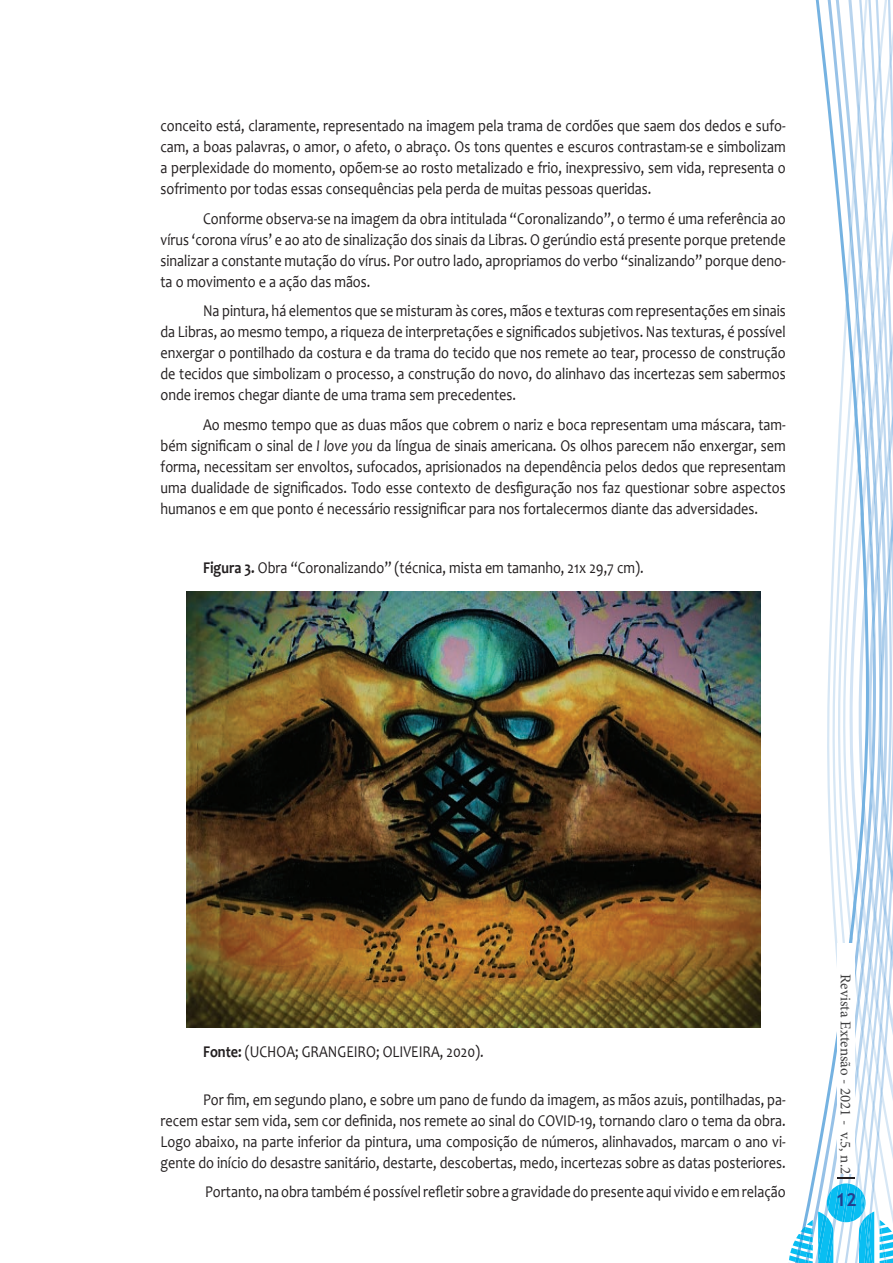
<style>
.page{position:relative;width:893px;height:1263px;background:#fff}
.page>*{position:absolute;margin:0;border:0;box-sizing:border-box;transform-origin:0 0}
.t1{font:700 18px "Trebuchet MS";color:#253f8e}
.t2{font:16.5px/21px "Candara";color:#231f20;text-align:justify;scale:.86 1}
.t3{font:15px "Minion Pro";color:#3e3e3f}
.s1{font-style:italic}
.s2{font-weight:700}
</style>
<div class="page">
<svg style="left:789px;top:0;width:104px;height:1263px"></svg>
<img style="left:186px;top:592px;width:574px;height:435px">
<p class="t2" style="left:161px;top:115px;width:728px">conceito está, claramente, representado na imagem pela trama de cordões que saem dos dedos e sufo&shy;cam, a boas palavras, o amor, o afeto, o abraço. Os tons quentes e escuros contrastam-se e simbolizam a perplexidade do momento, opõem-se ao rosto metalizado e frio, inexpressivo, sem vida, representa o sofrimento por todas essas consequências pela perda de muitas pessoas queridas.</p>
<p class="t2" style="left:161px;top:208px;width:728px;text-indent:43px">Conforme observa-se na imagem da obra intitulada “Coronalizando”, o termo é uma referência ao vírus ‘corona vírus’ e ao ato de sinalização dos sinais da Libras. O gerúndio está presente porque pretende sinalizar a constante mutação do vírus. Por outro lado, apropriamos do verbo “sinalizando” porque deno&shy;ta o movimento e a ação das mãos.</p>
<p class="t2" style="left:161px;top:300px;width:728px;text-indent:43px">Na pintura, há elementos que se misturam às cores, mãos e texturas com representações em sinais da Libras, ao mesmo tempo, a riqueza de interpretações e significados subjetivos. Nas texturas, é possível enxergar o pontilhado da costura e da trama do tecido que nos remete ao tear, processo de construção de tecidos que simbolizam o processo, a construção do novo, do alinhavo das incertezas sem sabermos onde iremos chegar diante de uma trama sem precedentes.</p>
<p class="t2" style="left:161px;top:414px;width:728px;text-indent:43px">Ao mesmo tempo que as duas mãos que cobrem o nariz e boca representam uma máscara, tam&shy;bém significam o sinal de <span class="s1">I love you</span> da língua de sinais americana. Os olhos parecem não enxergar, sem forma, necessitam ser envoltos, sufocados, aprisionados na dependência pelos dedos que representam uma dualidade de significados. Todo esse contexto de desfiguração nos faz questionar sobre aspectos humanos e em que ponto é necessário ressignificar para nos fortalecermos diante das adversidades.</p>
<p class="t2" style="left:203px;top:557px;width:514px"><span class="s2">Figura 3.</span> Obra “Coronalizando” (técnica, mista em tamanho, 21x 29,7 cm).</p>
<p class="t2" style="left:203px;top:1041px;width:328px"><span class="s2">Fonte:</span> (UCHOA; GRANGEIRO; OLIVEIRA, 2020).</p>
<p class="t2" style="left:161px;top:1088px;width:728px;text-indent:43px">Por fim, em segundo plano, e sobre um pano de fundo da imagem, as mãos azuis, pontilhadas, pa&shy;recem estar sem vida, sem cor definida, nos remete ao sinal do COVID-19, tornando claro o tema da obra.<br>Logo abaixo, na parte inferior da pintura, uma composição de números, alinhavados, marcam o ano vi&shy;gente do início do desastre sanitário, destarte, descobertas, medo, incertezas sobre as datas posteriores.</p>
<p class="t2" style="left:205px;top:1181px;width:676px">Portanto, na obra também é possível refletir sobre a gravidade do presente aqui vivido e em relação</p>
<p class="t3" style="left:856px;top:974px;width:201px;rotate:90deg">Revista Extensão - 2021 - v.5, n.2</p>
<p class="t1" style="left:836px;top:1188px;width:23px">12</p>
</div>
